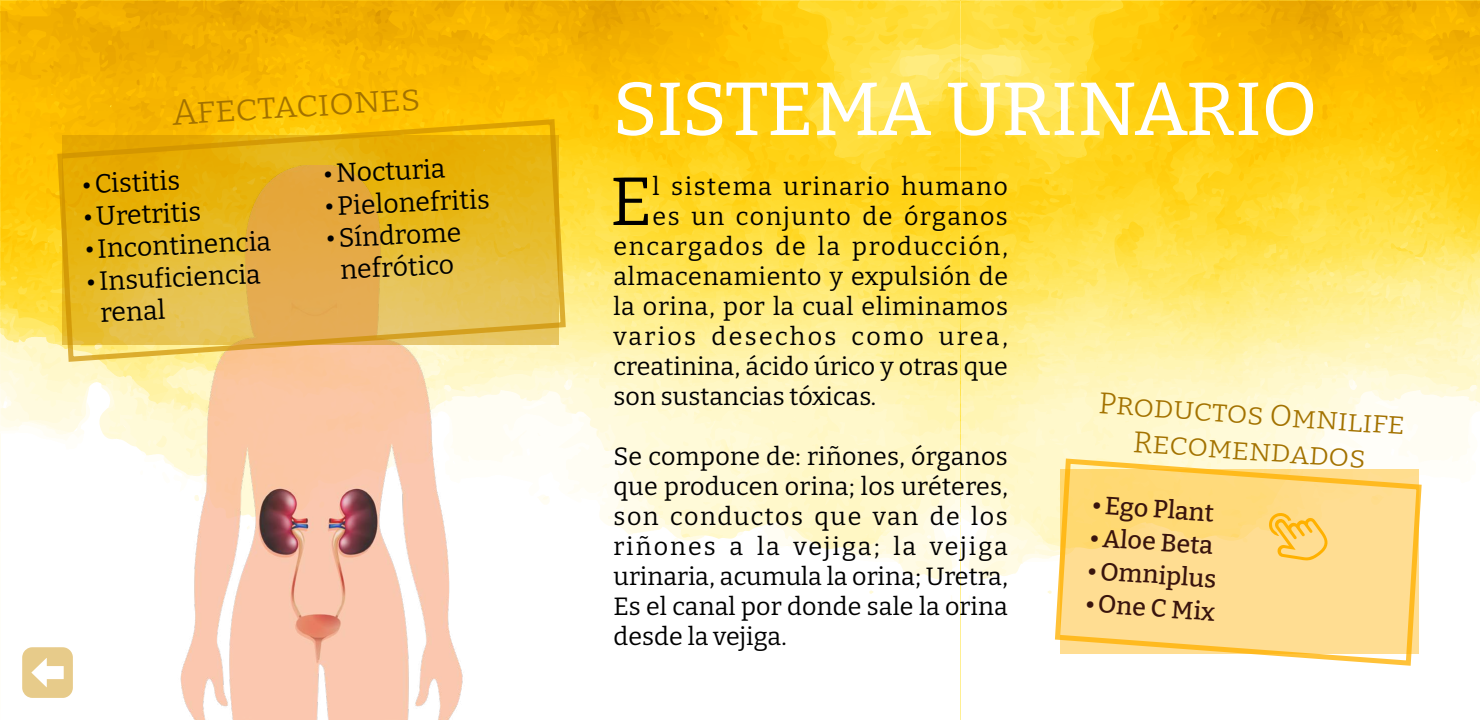
<style>
.page{position:relative;width:1480px;height:720px;background:#fff}
.page>*{position:absolute;margin:0;border:0;box-sizing:border-box;transform-origin:0 0}
.t1{font:100 75px "Bitter";letter-spacing:-.015em;color:#fff}
.t2{font:100 68px "Bitter";color:#000}
.t3{font:100 36px "Bitter";color:#a37200}
.t4{font:100 30px/36px "Bitter";color:#a37200;text-align:center}
.t5{font:100 26.5px/31.7px "Bitter";color:#000;text-align:center}
.t6{font:100 25px/30px "Bitter";letter-spacing:.03em;color:#000;text-align:justify}
.t7{font:100 25px "Bitter";letter-spacing:.005em;color:#000}
.t8{font:100 25px "Bitter";color:#39140d}
.t9{font:100 25px "Bitter";letter-spacing:.07em;color:#000}
.t10{font:100 25px "Bitter";letter-spacing:.095em;color:#000}
.t11{font:100 25px "Bitter";letter-spacing:.06em;color:#000}
.t12{font:100 25px "Bitter";letter-spacing:.065em;color:#000}
</style>
<div class="page">
<img style="left:0;top:0;width:1480px;height:720px">
<img style="left:170px;top:363px;width:297px;height:357px">
<svg style="left:55px;top:116px;width:513px;height:247px;background:#f8cc47"></svg>
<svg style="left:63px;top:136px;width:496px;height:209px;background:#e5b42e"></svg>
<svg style="left:1052px;top:456px;width:372px;height:211px;background:#ffde91"></svg>
<svg style="left:1268px;top:512px;width:60px;height:48px;background:#ffd069"></svg>
<svg style="left:22px;top:647px;width:51px;height:51px"></svg>
<h3 class="t3" style="left:170px;top:90px;width:250px;rotate:-4deg">Afectaciones</h3>
<p class="t5" style="left:81px;top:168px;width:100px;rotate:-2deg">•Cistitis</p>
<p class="t5" style="left:83px;top:200px;width:120px;rotate:-2deg">•Uretritis</p>
<p class="t5" style="left:84px;top:232px;width:188px;rotate:-2deg">•Incontinencia</p>
<p class="t5" style="left:99px;top:263px;width:163px;line-height:32.2px;text-align:left;text-indent:-13px;rotate:-2deg">•Insuficiencia renal</p>
<p class="t5" style="left:323px;top:157px;width:124px;rotate:-2deg">•Nocturia</p>
<p class="t5" style="left:324px;top:189px;width:167px;rotate:-2deg">•Pielonefritis</p>
<p class="t5" style="left:325px;top:221px;width:137px;rotate:-2deg">•Síndrome nefrótico</p>
<h1 class="t1" style="left:613px;top:61px;width:706px">SISTEMA URINARIO</h1>
<h2 class="t2" style="left:610px;top:158px;width:44px">E</h2>
<p class="t11" style="left:653px;top:170px;width:357px">l sistema urinario humano</p>
<p class="t12" style="left:653px;top:200px;width:357px">es un conjunto de órganos</p>
<p class="t9" style="left:614px;top:230px;width:396px">encargados de la producción,</p>
<p class="t6" style="left:614px;top:261px;width:396px">almacenamiento y expulsión de</p>
<p class="t6" style="left:614px;top:291px;width:396px">la orina, por la cual eliminamos</p>
<p class="t10" style="left:614px;top:320px;width:396px">varios desechos como urea,</p>
<p class="t7" style="left:614px;top:350px;width:396px">creatinina, ácido úrico y otras que</p>
<p class="t7" style="left:614px;top:380px;width:264px">son sustancias tóxicas.</p>
<p class="t6" style="left:614px;top:441px;width:396px">Se compone de: riñones, órganos que producen orina; los uréteres, son conductos que van de los riñones a la vejiga; la vejiga urinaria, acumula la orina; Uretra, Es el canal por donde sale la orina desde la vejiga.</p>
<p class="t4" style="left:1100px;top:384px;width:308px;rotate:4deg">Productos Omnilife<br>Recomendados</p>
<p class="t8" style="left:1093px;top:488px;width:124px;rotate:4deg">•Ego Plant</p>
<p class="t8" style="left:1091px;top:521px;width:125px;rotate:4deg">•Aloe Beta</p>
<p class="t8" style="left:1089px;top:554px;width:131px;rotate:4deg">•Omniplus</p>
<p class="t8" style="left:1086px;top:587px;width:132px;rotate:4deg">•One C Mix</p>
</div>
